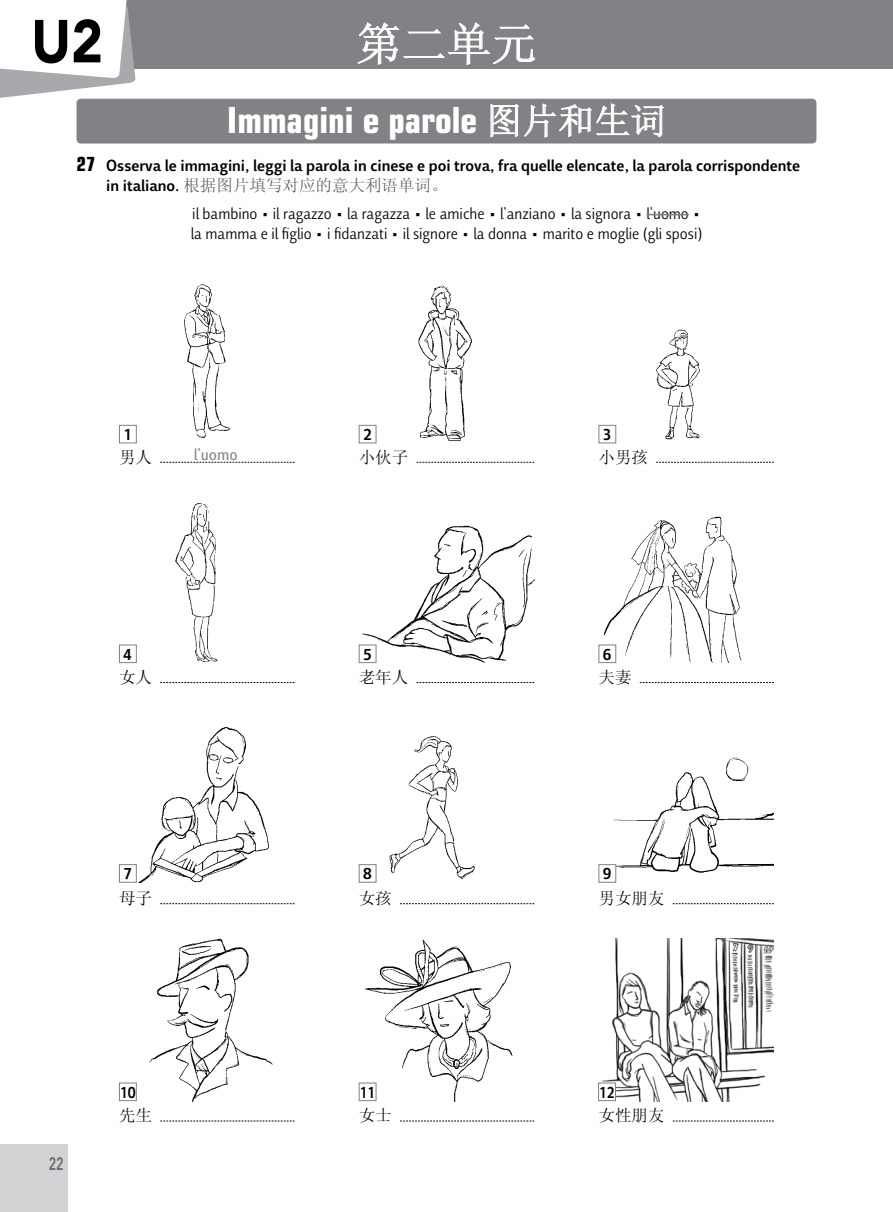
<style>
.page{position:relative;width:893px;height:1212px;background:#fff}
.page>*{position:absolute;margin:0;border:0;box-sizing:border-box;transform-origin:0 0}
.t1{font:900 60px "Avenir LT Std";color:#000;scale:.9 1}
.t2{font:45px "Sim Sun";color:#fff}
.t3{font:700 condensed 36px "Eurostile LT Std";color:#fff}
.t4{font:800 18px "Avenir LT Std";color:#6d6e71;scale:.7 1}
.t5{font:300 16.5px/19.8px "Csuni Loescher OTF";color:#000}
.t6{font:700 16.5px "Csuni Loescher OTF";color:#000}
.t7{font:16.5px "Sim Sun";color:#000}
.t8{font:16.5px "Sim Sun";color:#58595b}
.t9{font:500 16.5px "Csuni Loescher OTF";color:#808285}
.t10{font:700 16.5px "Csuni Loescher OTF";color:#000;scale:.9 1}
.s1{font-family:"Sim Sun";font-weight:400;font-stretch:normal}
.s2{font-family:"Eurostile LT Std";font-stretch:condensed;font-size:19.5px}
.s3{font-family:"Csuni Loescher OTF";font-weight:700;color:#000}
</style>
<div class="page">
<div style="left:0;top:1144px;width:68px;height:68px;background:#d1d3d4"></div>
<div style="left:0;top:0;width:893px;height:68px;background:#808285"></div>
<svg style="left:0;top:0;width:136px;height:102px"></svg>
<svg style="left:357px;top:22px;width:179px;height:43px"></svg>
<div style="left:77px;top:99px;width:739px;height:45px;background:#808285;border-radius:4px"></div>
<img style="left:125px;top:284px;width:105px;height:154px">
<img style="left:359px;top:284px;width:113px;height:159px">
<img style="left:598px;top:329px;width:102px;height:114px">
<img style="left:119px;top:503px;width:99px;height:159px">
<img style="left:359px;top:525px;width:175px;height:138px">
<img style="left:598px;top:516px;width:144px;height:147px">
<img style="left:139px;top:727px;width:130px;height:155px">
<img style="left:376px;top:736px;width:99px;height:146px">
<img style="left:613px;top:757px;width:161px;height:125px">
<img style="left:149px;top:938px;width:124px;height:163px">
<img style="left:365px;top:939px;width:148px;height:162px">
<img style="left:602px;top:938px;width:172px;height:163px">
<svg style="left:160px;top:462px;width:134px;height:1px"></svg>
<svg style="left:160px;top:682px;width:134px;height:1px"></svg>
<svg style="left:160px;top:903px;width:134px;height:1px"></svg>
<svg style="left:160px;top:1121px;width:134px;height:1px"></svg>
<svg style="left:417px;top:462px;width:117px;height:1px"></svg>
<svg style="left:417px;top:682px;width:117px;height:1px"></svg>
<svg style="left:400px;top:903px;width:134px;height:1px"></svg>
<svg style="left:400px;top:1121px;width:134px;height:1px"></svg>
<svg style="left:656px;top:462px;width:118px;height:1px"></svg>
<svg style="left:640px;top:682px;width:134px;height:1px"></svg>
<svg style="left:673px;top:903px;width:101px;height:1px"></svg>
<svg style="left:673px;top:1121px;width:101px;height:1px"></svg>
<svg style="left:490px;top:103px;width:174px;height:35px"></svg>
<hr style="left:646px;top:214px;width:43px;height:1px;background:#808285">
<div style="left:119px;top:425px;width:17px;height:18px;background:#fff"></div>
<div style="left:119px;top:425px;width:18px;height:18px;border:1px solid #808285"></div>
<div style="left:119px;top:645px;width:17px;height:18px;background:#fff"></div>
<div style="left:119px;top:645px;width:18px;height:18px;border:1px solid #808285"></div>
<div style="left:119px;top:864px;width:18px;height:18px;border:1px solid #808285"></div>
<div style="left:359px;top:425px;width:17px;height:18px;background:#fff"></div>
<div style="left:359px;top:425px;width:17px;height:18px;border:1px solid #808285"></div>
<div style="left:359px;top:645px;width:17px;height:18px;background:#fff"></div>
<div style="left:359px;top:645px;width:17px;height:18px;border:1px solid #808285"></div>
<div style="left:359px;top:864px;width:17px;height:18px;border:1px solid #808285"></div>
<div style="left:599px;top:425px;width:17px;height:18px;background:#fff"></div>
<div style="left:598px;top:425px;width:18px;height:18px;border:1px solid #808285"></div>
<div style="left:599px;top:645px;width:17px;height:18px;background:#fff"></div>
<div style="left:598px;top:645px;width:18px;height:18px;border:1px solid #808285"></div>
<div style="left:599px;top:865px;width:17px;height:17px;background:#fff"></div>
<div style="left:598px;top:864px;width:18px;height:18px;border:1px solid #808285"></div>
<div style="left:119px;top:1082px;width:18px;height:19px;border:1px solid #808285"></div>
<div style="left:359px;top:1083px;width:17px;height:17px;background:#fff"></div>
<div style="left:359px;top:1082px;width:17px;height:19px;border:1px solid #808285"></div>
<div style="left:599px;top:1083px;width:16px;height:17px;background:#fff"></div>
<div style="left:598px;top:1082px;width:18px;height:19px;border:1px solid #808285"></div>
<h1 class="t1" style="left:31px;top:5px;width:81px">U2</h1>
<h2 class="t2" style="left:356px;top:21px;width:182px">第二单元</h2>
<h3 class="t3" style="left:227px;top:99px;width:441px">Immagini e parole <span class="s1">图片和生词</span></h3>
<p class="t6" style="left:77px;top:152px;width:725px"><span class="s2">27</span> Osserva le immagini, leggi la parola in cinese e poi trova, fra quelle elencate, la parola corrispondente</p>
<p class="t8" style="left:106px;top:177px;width:343px"><span class="s3">in italiano.</span> 根据图片填写对应的意大利语单词。</p>
<p class="t5" style="left:191px;top:203px;width:513px">il bambino • il ragazzo • la ragazza • le amiche • l’anziano • la signora • l’uomo • la mamma e il figlio • i fidanzati • il signore • la donna • marito e moglie (gli sposi)</p>
<p class="t6" style="left:123px;top:421px;width:10px">1</p>
<p class="t6" style="left:363px;top:421px;width:10px">2</p>
<p class="t6" style="left:603px;top:421px;width:10px">3</p>
<p class="t7" style="left:119px;top:448px;width:34px">男人</p>
<p class="t9" style="left:194px;top:441px;width:45px">l’uomo</p>
<p class="t7" style="left:359px;top:448px;width:51px">小伙子</p>
<p class="t7" style="left:598px;top:448px;width:51px">小男孩</p>
<p class="t6" style="left:123px;top:641px;width:10px">4</p>
<p class="t6" style="left:363px;top:641px;width:10px">5</p>
<p class="t6" style="left:603px;top:641px;width:10px">6</p>
<p class="t7" style="left:119px;top:669px;width:34px">女人</p>
<p class="t7" style="left:359px;top:669px;width:51px">老年人</p>
<p class="t7" style="left:598px;top:669px;width:34px">夫妻</p>
<p class="t6" style="left:123px;top:861px;width:10px">7</p>
<p class="t6" style="left:363px;top:861px;width:10px">8</p>
<p class="t6" style="left:603px;top:861px;width:10px">9</p>
<p class="t7" style="left:119px;top:890px;width:34px">母子</p>
<p class="t7" style="left:359px;top:890px;width:35px">女孩</p>
<p class="t7" style="left:598px;top:890px;width:67px">男女朋友</p>
<p class="t10" style="left:120px;top:1079px;width:19px">10</p>
<p class="t10" style="left:360px;top:1079px;width:19px">11</p>
<p class="t10" style="left:599px;top:1079px;width:19px">12</p>
<p class="t4" style="left:49px;top:1153px;width:23px">22</p>
<p class="t7" style="left:119px;top:1107px;width:34px">先生</p>
<p class="t7" style="left:359px;top:1107px;width:35px">女士</p>
<p class="t7" style="left:598px;top:1107px;width:67px">女性朋友</p>
</div>
